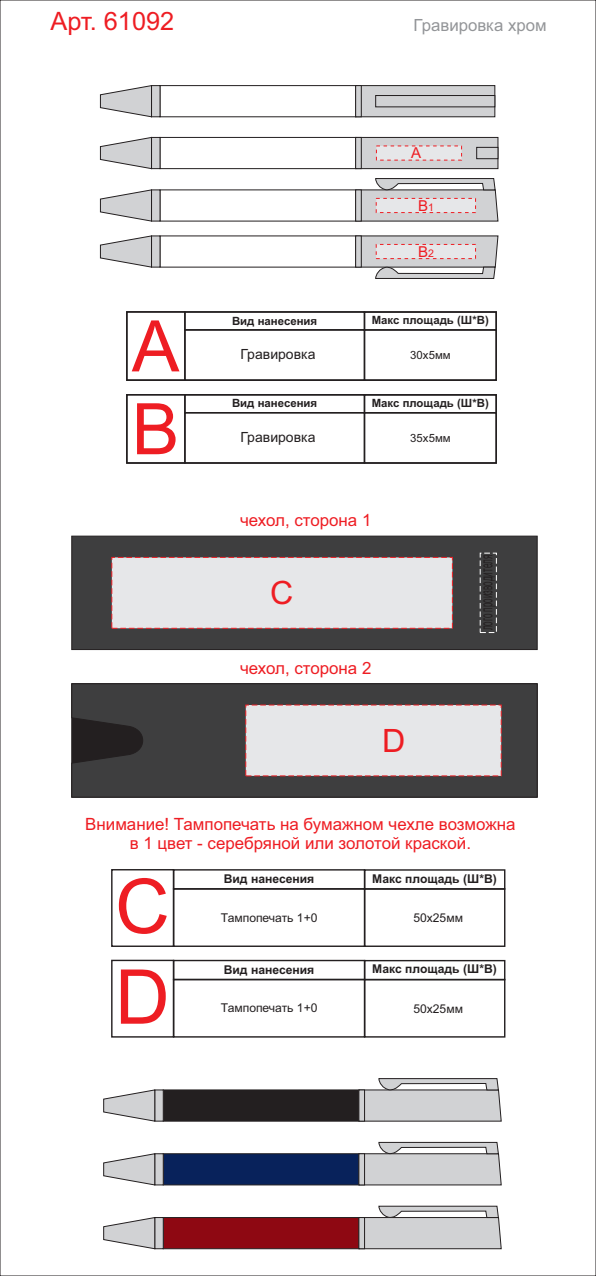
<style>
.page{position:relative;width:596px;height:1276px;background:#fff}
.page>*{position:absolute;margin:0;border:0;box-sizing:border-box;transform-origin:0 0}
.t1{font:75.7px/90.6px "Arial";color:#ee1d23}
.t2{font:71.1px/82.8px "Arial";color:#ee1d23}
.t3{font:32.1px "Arial";color:#ee1d23}
.t4{font:25.3px "Arial";color:#ee1d23}
.t5{font:17.1px "Arial Narrow";color:#231f20;scale:.57 1}
.t6{font:16.9px/18.9px "Arial";color:#ee1d23;text-align:center}
.t7{font:16.8px "Arial";color:#939598}
.t8{font:15.1px "Arial";color:#ee1d23}
.t9{font:14px "Arial";color:#231f20}
.t10{font:700 12.1px "Arial";color:#231f20}
.t11{font:12.1px "Arial";color:#231f20}
.t12{font:700 11.4px "Arial";color:#231f20}
.t13{font:11.4px "Arial";color:#231f20}
.s1{font-size:10.6px}
</style>
<div class="page">
<div style="left:184px;top:311px;width:181px;height:19px;border:1px solid #231f20"></div>
<div style="left:184px;top:394px;width:181px;height:19px;border:1px solid #231f20"></div>
<div style="left:184px;top:329px;width:181px;height:52px;border:1px solid #231f20"></div>
<div style="left:184px;top:412px;width:181px;height:52px;border:1px solid #231f20"></div>
<div style="left:363px;top:311px;width:133px;height:20px;border:1px solid #231f20"></div>
<div style="left:363px;top:394px;width:133px;height:19px;border:1px solid #231f20"></div>
<div style="left:363px;top:329px;width:133px;height:52px;border:1px solid #231f20"></div>
<div style="left:363px;top:412px;width:133px;height:52px;border:1px solid #231f20"></div>
<div style="left:126px;top:311px;width:59px;height:70px;border:1px solid #231f20"></div>
<div style="left:126px;top:394px;width:59px;height:70px;border:1px solid #231f20"></div>
<div style="left:173px;top:869px;width:192px;height:20px;border:1px solid #231f20"></div>
<div style="left:173px;top:960px;width:192px;height:20px;border:1px solid #231f20"></div>
<div style="left:173px;top:888px;width:192px;height:59px;border:1px solid #231f20"></div>
<div style="left:173px;top:979px;width:192px;height:58px;border:1px solid #231f20"></div>
<div style="left:363px;top:869px;width:142px;height:20px;border:1px solid #231f20"></div>
<div style="left:363px;top:960px;width:142px;height:20px;border:1px solid #231f20"></div>
<div style="left:363px;top:888px;width:142px;height:59px;border:1px solid #231f20"></div>
<div style="left:363px;top:979px;width:142px;height:58px;border:1px solid #231f20"></div>
<div style="left:111px;top:869px;width:63px;height:78px;border:1px solid #231f20"></div>
<div style="left:111px;top:959px;width:63px;height:78px;border:1px solid #231f20"></div>
<div style="left:71px;top:536px;width:466px;height:114px;background:#3e3e3f"></div>
<svg style="left:71px;top:683px;width:466px;height:114px;background:#3c3b3c"></svg>
<div style="left:111px;top:557px;width:341px;height:72px;background:#e6e7e9"></div>
<div style="left:245px;top:704px;width:256px;height:72px;background:#e6e7e9"></div>
<div style="left:479px;top:553px;width:17px;height:80px;border:1px dashed #fff"></div>
<svg style="left:100px;top:85px;width:395px;height:32px"></svg>
<svg style="left:100px;top:137px;width:398px;height:32px"></svg>
<svg style="left:100px;top:178px;width:398px;height:44px"></svg>
<svg style="left:103px;top:1078px;width:398px;height:43px"></svg>
<svg style="left:103px;top:1141px;width:398px;height:44px"></svg>
<svg style="left:103px;top:1205px;width:398px;height:44px"></svg>
<svg style="left:100px;top:235px;width:398px;height:44px"></svg>
<h3 class="t4" style="left:50px;top:11px;width:125px">Арт. 61092</h3>
<p class="t7" style="left:413px;top:19px;width:134px">Гравировка хром</p>
<p class="t8" style="left:411px;top:147px;width:12px">А</p>
<p class="t8" style="left:418px;top:200px;width:17px">В<span class="s1">1</span></p>
<p class="t8" style="left:418px;top:246px;width:17px">В<span class="s1">2</span></p>
<h2 class="t2" style="left:132px;top:311px;width:49px">A<br>В</h2>
<p class="t12" style="left:232px;top:316px;width:87px">Вид нанесения</p>
<p class="t9" style="left:240px;top:349px;width:76px">Гравировка</p>
<p class="t12" style="left:232px;top:399px;width:87px">Вид нанесения</p>
<p class="t9" style="left:240px;top:432px;width:76px">Гравировка</p>
<p class="t12" style="left:371px;top:316px;width:119px">Макс площадь (Ш*В)</p>
<p class="t13" style="left:410px;top:351px;width:42px">30х5мм</p>
<p class="t12" style="left:371px;top:398px;width:119px">Макс площадь (Ш*В)</p>
<p class="t13" style="left:410px;top:433px;width:42px">35х5мм</p>
<p class="t6" style="left:240px;top:512px;width:133px">чехол, сторона 1</p>
<h3 class="t3" style="left:270px;top:581px;width:25px">С</h3>
<p class="t6" style="left:240px;top:660px;width:133px">чехол, сторона 2</p>
<h3 class="t3" style="left:382px;top:728px;width:25px">D</h3>
<p class="t5" style="left:480px;top:630px;width:134px;rotate:-90deg">лого производителя</p>
<p class="t6" style="left:85px;top:816px;width:431px">Внимание! Тампопечать на бумажном чехле возможна в 1 цвет - серебряной или золотой краской.</p>
<h1 class="t1" style="left:115px;top:868px;width:56px">С<br>D</h1>
<p class="t10" style="left:224px;top:874px;width:92px">Вид нанесения</p>
<p class="t11" style="left:221px;top:913px;width:98px">Тампопечать 1+0</p>
<p class="t10" style="left:224px;top:965px;width:92px">Вид нанесения</p>
<p class="t11" style="left:221px;top:1003px;width:98px">Тампопечать 1+0</p>
<p class="t10" style="left:372px;top:874px;width:126px">Макс площадь (Ш*В)</p>
<p class="t11" style="left:413px;top:913px;width:51px">50х25мм</p>
<p class="t10" style="left:372px;top:964px;width:126px">Макс площадь (Ш*В)</p>
<p class="t11" style="left:413px;top:1003px;width:51px">50х25мм</p>
</div>
